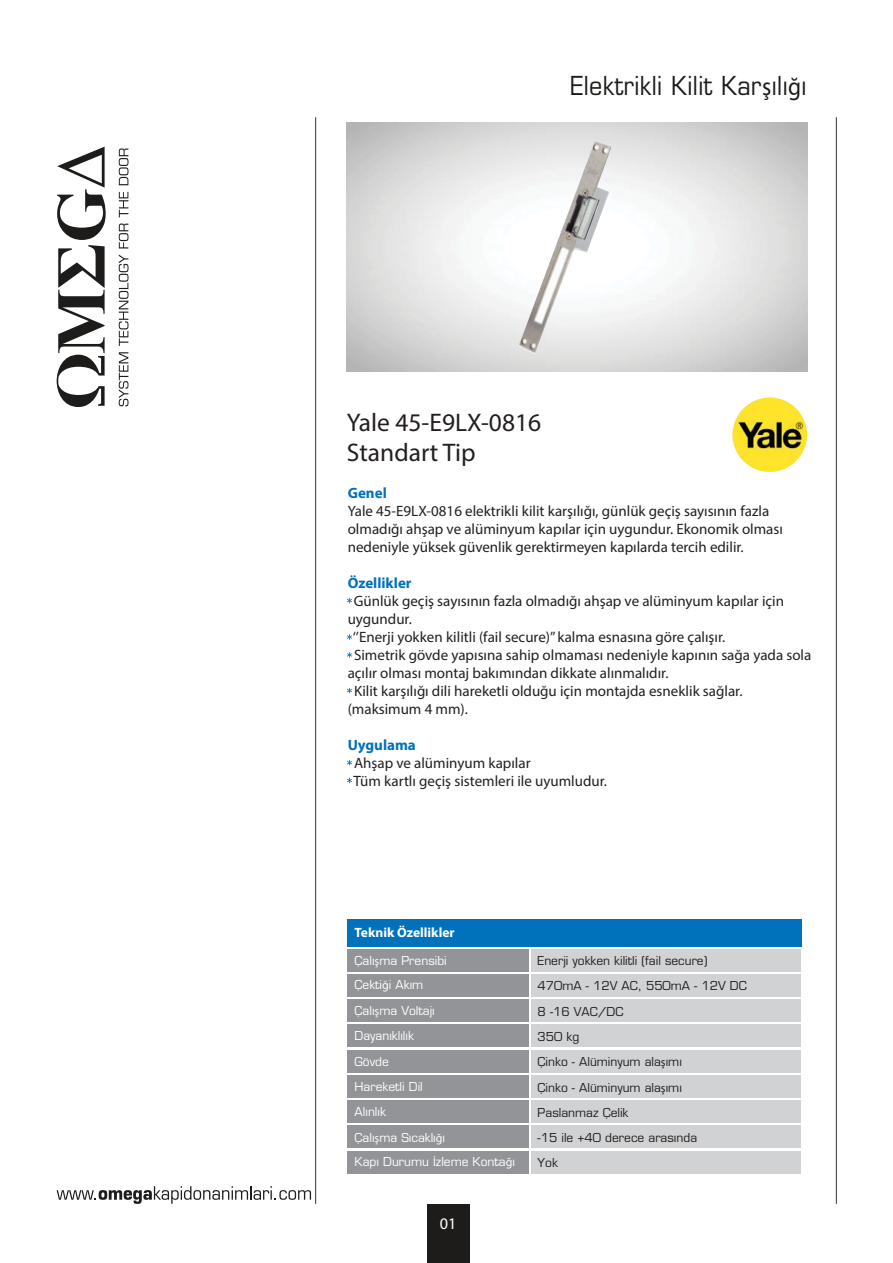
<style>
.page{position:relative;width:893px;height:1263px;background:#fff}
.page>*{position:absolute;margin:0;border:0;box-sizing:border-box;transform-origin:0 0}
.t1{font:25.5px/30.6px "Myriad Pro";color:#231f20}
.t2{font:25.5px "Eurostile LT Std";letter-spacing:.02em;color:#1d1c1a;scale:.92 1}
.t3{font:16.2px "Myriad Pro";color:#fff}
.t4{font:15px/18px "Myriad Pro";color:#231f20}
.t5{font:700 15px "Myriad Pro";color:#0071bb}
.t6{font:700 13.5px "Myriad Pro";color:#fff}
.t7{font:12px/25px "Eurostile LT Std";color:#231f20}
.t8{font:12px/25.3px "Eurostile LT Std";color:#fff}
.s1{font-family:"Myriad Pro"}
</style>
<div class="page">
<svg style="left:57px;top:1186px;width:254px;height:18px"></svg>
<div style="left:427px;top:1204px;width:42px;height:59px;background:#1d1c1a"></div>
<svg style="left:119px;top:352px;width:9px;height:55px"></svg>
<svg style="left:119px;top:254px;width:9px;height:92px"></svg>
<svg style="left:119px;top:223px;width:9px;height:25px"></svg>
<svg style="left:119px;top:192px;width:9px;height:25px"></svg>
<svg style="left:119px;top:148px;width:9px;height:37px"></svg>
<svg style="left:57px;top:147px;width:49px;height:260px"></svg>
<hr style="left:315px;top:117px;width:1px;height:1087px;background:#342f2c">
<hr style="left:836px;top:117px;width:1px;height:1087px;background:#342f2c">
<svg style="left:347px;top:598px;width:5px;height:5px"></svg>
<svg style="left:347px;top:634px;width:5px;height:6px"></svg>
<svg style="left:347px;top:652px;width:5px;height:6px"></svg>
<svg style="left:347px;top:688px;width:5px;height:5px"></svg>
<svg style="left:347px;top:760px;width:5px;height:5px"></svg>
<svg style="left:347px;top:778px;width:5px;height:5px"></svg>
<div style="left:531px;top:949px;width:270px;height:22px;background:#d0d2d3"></div>
<div style="left:531px;top:1075px;width:270px;height:23px;background:#d0d2d3"></div>
<div style="left:531px;top:974px;width:270px;height:23px;background:#d0d2d3"></div>
<div style="left:531px;top:999px;width:270px;height:23px;background:#d0d2d3"></div>
<div style="left:531px;top:1024px;width:270px;height:23px;background:#d0d2d3"></div>
<div style="left:531px;top:1050px;width:270px;height:22px;background:#d0d2d3"></div>
<div style="left:347px;top:949px;width:182px;height:22px;background:#929497"></div>
<div style="left:347px;top:1075px;width:182px;height:23px;background:#929497"></div>
<div style="left:347px;top:974px;width:182px;height:23px;background:#929497"></div>
<div style="left:347px;top:999px;width:182px;height:23px;background:#929497"></div>
<div style="left:347px;top:1024px;width:182px;height:23px;background:#929497"></div>
<div style="left:347px;top:1050px;width:182px;height:22px;background:#929497"></div>
<div style="left:531px;top:1100px;width:270px;height:23px;background:#d0d2d3"></div>
<div style="left:347px;top:1100px;width:182px;height:23px;background:#929497"></div>
<div style="left:531px;top:1125px;width:270px;height:23px;background:#d0d2d3"></div>
<div style="left:347px;top:1125px;width:182px;height:23px;background:#929497"></div>
<div style="left:531px;top:1151px;width:270px;height:22px;background:#d0d2d3"></div>
<div style="left:347px;top:1151px;width:182px;height:22px;background:#929497"></div>
<div style="left:347px;top:919px;width:454px;height:27px;background:#0071bb"></div>
<img style="left:518px;top:141px;width:94px;height:213px">
<img style="left:732px;top:397px;width:75px;height:75px;border-radius:37px">
<h1 class="t2" style="left:570px;top:70px;width:258px">Elektrikli Kilit Kar<span class="s1">ş</span>ılı<span class="s1">ğ</span>ı</h1>
<h1 class="t1" style="left:347px;top:406px;width:196px">Yale 45-E9LX-0816<br>Standart Tip</h1>
<p class="t5" style="left:348px;top:483px;width:41px">Genel</p>
<p class="t4" style="left:348px;top:501px;width:437px">Yale 45-E9LX-0816 elektrikli kilit karşılığı, günlük geçiş sayısının fazla olmadığı ahşap ve alüminyum kapılar için uygundur. Ekonomik olması nedeniyle yüksek güvenlik gerektirmeyen kapılarda tercih edilir.</p>
<p class="t5" style="left:348px;top:573px;width:65px">Özellikler</p>
<p class="t4" style="left:354px;top:591px;width:432px">Günlük geçiş sayısının fazla olmadığı ahşap ve alüminyum kapılar için</p>
<p class="t4" style="left:348px;top:609px;width:66px">uygundur.</p>
<p class="t4" style="left:353px;top:627px;width:374px">‘’Enerji yokken kilitli (fail secure)’’ kalma esnasına göre çalışır.</p>
<p class="t4" style="left:354px;top:645px;width:459px">Simetrik gövde yapısına sahip olmaması nedeniyle kapının sağa yada sola</p>
<p class="t4" style="left:348px;top:663px;width:322px">açılır olması montaj bakımından dikkate alınmalıdır.</p>
<p class="t4" style="left:354px;top:681px;width:390px">Kilit karşılığı dili hareketli olduğu için montajda esneklik sağlar.</p>
<p class="t4" style="left:348px;top:699px;width:122px">(maksimum 4 mm).</p>
<p class="t5" style="left:348px;top:735px;width:70px">Uygulama</p>
<p class="t4" style="left:353px;top:753px;width:255px">Ahşap ve alüminyum kapılar<br>Tüm kartlı geçiş sistemleri ile uyumludur.</p>
<p class="t6" style="left:355px;top:924px;width:102px">Teknik Özellikler</p>
<p class="t8" style="left:355px;top:948px;width:94px">Çalı<span class="s1">ş</span>ma Prensibi</p>
<p class="t8" style="left:355px;top:972px;width:82px">Çekti<span class="s1">ğ</span>i Akım<br>Çalı<span class="s1">ş</span>ma Voltajı<br>Dayanıklılık</p>
<p class="t8" style="left:355px;top:1049px;width:70px">Gövde<br>Hareketli Dil<br>Alınlık</p>
<p class="t8" style="left:355px;top:1125px;width:162px;line-height:24px">Çalı<span class="s1">ş</span>ma Sıcaklı<span class="s1">ğ</span>ı<br>Kapı Durumu <span class="s1">İ</span>zleme Konta<span class="s1">ğ</span>ı</p>
<p class="t3" style="left:440px;top:1213px;width:18px">01</p>
<p class="t7" style="left:538px;top:949px;width:171px">Enerji yokken kilitli (fail secure)</p>
<p class="t7" style="left:538px;top:973px;width:211px">470mA - 12V AC, 550mA - 12V DC</p>
<p class="t7" style="left:538px;top:999px;width:146px">8 -16 VAC/DC<br>350 kg<br>Çinko - Alüminyum ala<span class="s1">ş</span>ımı</p>
<p class="t7" style="left:538px;top:1075px;width:161px">Çinko - Alüminyum ala<span class="s1">ş</span>ımı<br>Paslanmaz Çelik<br>-15 ile +40 derece arasında<br>Yok</p>
</div>
